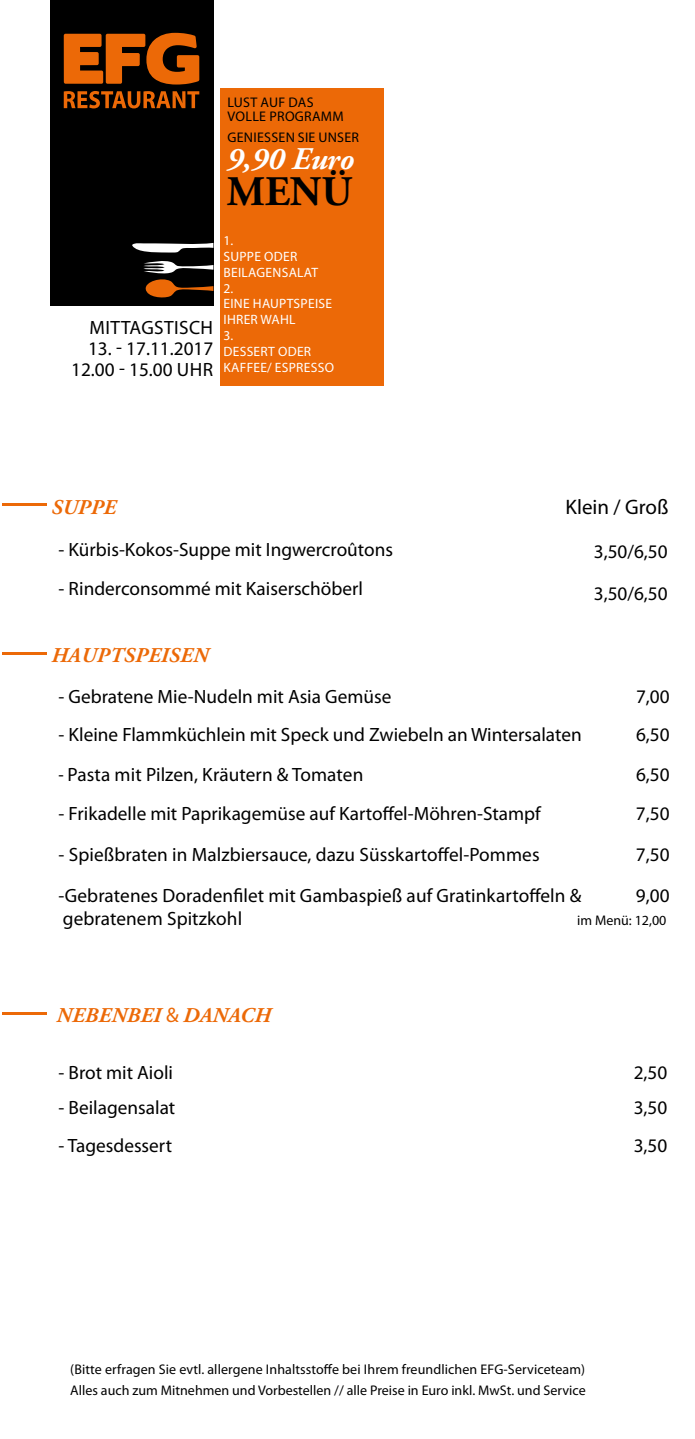
<style>
.page{position:relative;width:695px;height:1439px;background:#fff}
.page>*{position:absolute;margin:0;border:0;box-sizing:border-box;transform-origin:0 0}
.t1{font:700 42px "Adobe Garamond Pro";color:#000}
.t2{font:italic 700 31.5px "Adobe Garamond Pro";color:#fff}
.t3{font:italic 700 21px "Adobe Garamond Pro";letter-spacing:.015em;color:#ec6907}
.t4{font:21px "Myriad Pro";color:#000}
.t5{font:19.25px/23.1px "Myriad Pro";color:#000}
.t6{font:19.25px "Myriad Pro";color:#000;scale:.9 1}
.t7{font:19.25px "Myriad Pro";letter-spacing:.02em;color:#000}
.t8{font:14px/14px "Myriad Pro";letter-spacing:.005em;color:#000}
.t9{font:13.47px/15.9px "Myriad Pro";letter-spacing:.02em;color:#fff}
.s1{font-weight:400;font-style:normal;font-size:44.62px}
.s2{font-family:"Myriad Pro";font-weight:400;font-style:normal}
</style>
<div class="page">
<div style="left:50px;top:0;width:163px;height:306px;background:#000"></div>
<svg style="left:64px;top:33px;width:135px;height:52px"></svg>
<svg style="left:64px;top:91px;width:135px;height:17px"></svg>
<svg style="left:132px;top:243px;width:81px;height:10px"></svg>
<svg style="left:143px;top:261px;width:70px;height:37px"></svg>
<div style="left:220px;top:89px;width:164px;height:297px;background:#ec6907"></div>
<p class="t8" style="left:227px;top:95px;width:118px">LUST AUF DAS<br>VOLLE PROGRAMM</p>
<p class="t8" style="left:227px;top:130px;width:133px">GENIESSEN SIE UNSER</p>
<h2 class="t2" style="left:227px;top:140px;width:129px">9,90 Euro</h2>
<h1 class="t1" style="left:227px;top:168px;width:127px">MENÜ</h1>
<p class="t7" style="left:89px;top:316px;width:125px">MITTAGSTISCH</p>
<p class="t5" style="left:71px;top:338px;width:144px;line-height:21px;text-align:right">13. - 17.11.2017<br>12.00 - 15.00 UHR</p>
<p class="t9" style="left:223px;top:232px;width:112px">1.<br>SUPPE ODER<br>BEILAGENSALAT<br>2.<br>EINE HAUPTSPEISE<br>IHRER WAHL<br>3.<br>DESSERT ODER<br>KAFFEE/ ESPRESSO</p>
<p class="t3" style="left:2px;top:495px;width:115px"><span class="s1">-</span> SUPPE</p>
<p class="t4" style="left:565px;top:493px;width:105px">Klein / Groß</p>
<p class="t5" style="left:59px;top:537px;width:336px">- Kürbis-Kokos-Suppe mit Ingwercroûtons</p>
<p class="t5" style="left:59px;top:576px;width:306px">- Rinderconsommé mit Kaiserschöberl</p>
<p class="t5" style="left:593px;top:530px;width:75px;line-height:42.2px">3,50/6,50<br>3,50/6,50</p>
<p class="t3" style="left:2px;top:643px;width:208px"><span class="s1">-</span> HAUPTSPEISEN</p>
<p class="t5" style="left:59px;top:684px;width:334px">- Gebratene Mie-Nudeln mit Asia Gemüse</p>
<p class="t5" style="left:636px;top:684px;width:35px">7,00</p>
<p class="t5" style="left:59px;top:722px;width:524px">- Kleine Flammküchlein mit Speck und Zwiebeln an Wintersalaten</p>
<p class="t5" style="left:636px;top:722px;width:35px">6,50</p>
<p class="t6" style="left:59px;top:762px;width:340px">- Pasta mit Pilzen, Kräutern &amp; Tomaten</p>
<p class="t5" style="left:636px;top:762px;width:35px">6,50</p>
<p class="t5" style="left:59px;top:802px;width:483px">- Frikadelle mit Paprikagemüse auf Kartoffel-Möhren-Stampf</p>
<p class="t5" style="left:635px;top:802px;width:35px">7,50</p>
<p class="t5" style="left:59px;top:843px;width:482px">- Spießbraten in Malzbiersauce, dazu Süsskartoffel-Pommes</p>
<p class="t5" style="left:635px;top:843px;width:35px">7,50</p>
<p class="t5" style="left:59px;top:884px;width:524px">-Gebratenes Doradenfilet mit Gambaspieß auf Gratinkartoffeln &amp; gebratenem Spitzkohl</p>
<p class="t5" style="left:635px;top:884px;width:35px">9,00</p>
<p class="t8" style="left:577px;top:913px;width:91px">im Menü: 12,00</p>
<p class="t3" style="left:2px;top:1003px;width:270px"><span class="s1">-</span> NEBENBEI <span class="s2">&amp;</span> DANACH</p>
<p class="t5" style="left:59px;top:1060px;width:116px">- Brot mit Aioli</p>
<p class="t5" style="left:633px;top:1060px;width:35px">2,50</p>
<p class="t5" style="left:59px;top:1096px;width:118px">- Beilagensalat</p>
<p class="t5" style="left:633px;top:1096px;width:35px">3,50</p>
<p class="t5" style="left:59px;top:1134px;width:115px">- Tagesdessert</p>
<p class="t5" style="left:633px;top:1134px;width:35px">3,50</p>
<p class="t8" style="left:70px;top:1361px;width:516px">(Bitte erfragen Sie evtl. allergene Inhaltsstoffe bei Ihrem freundlichen EFG-Serviceteam)</p>
<p class="t8" style="left:70px;top:1383px;width:517px">Alles auch zum Mitnehmen und Vorbestellen // alle Preise in Euro inkl. MwSt. und Service</p>
</div>
